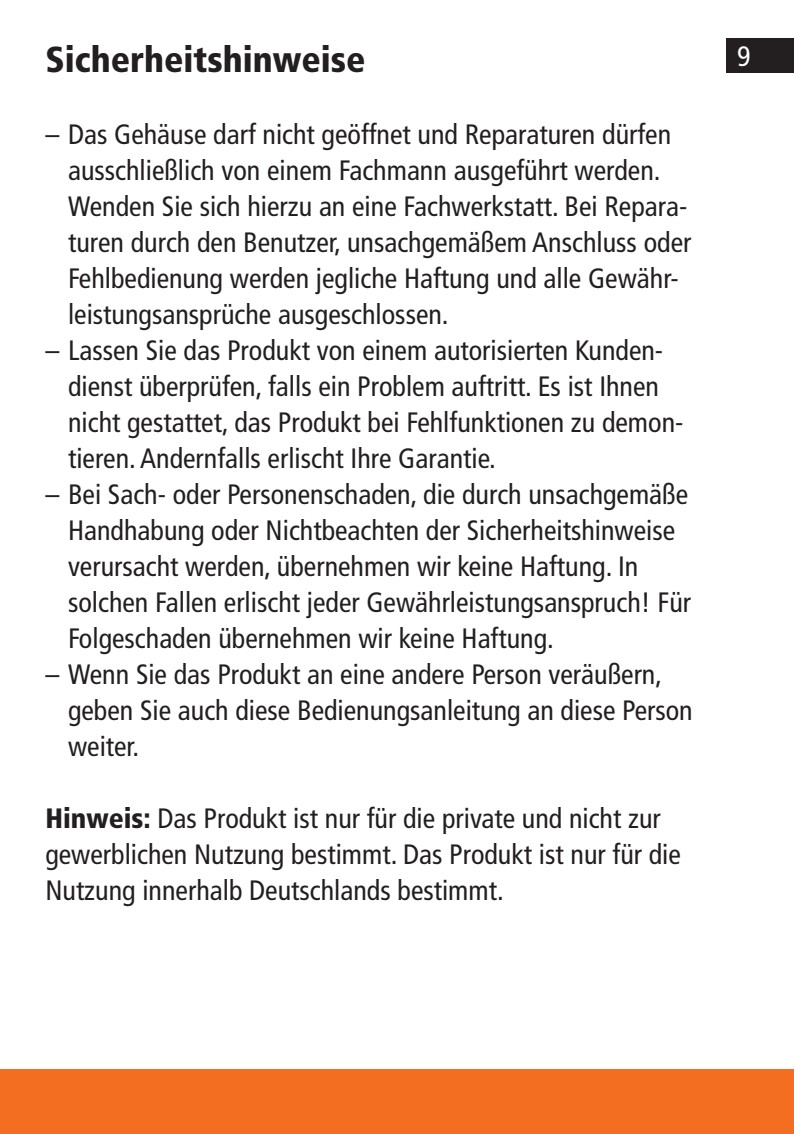
<style>
.page{position:relative;width:794px;height:1134px;background:#fff}
.page>*{position:absolute;margin:0;border:0;box-sizing:border-box;transform-origin:0 0}
.t1{font:900 condensed 36px "Frutiger LT";color:#231f20}
.t2{font:condensed 28px/36px "Frutiger LT";color:#231f20}
.t3{font:condensed 28px "Frutiger LT";color:#fff}
.s1{font-weight:900}
</style>
<div class="page">
<div style="left:726px;top:39px;width:68px;height:34px;background:#231f20"></div>
<div style="left:0;top:1069px;width:794px;height:65px;background:#f36e21"></div>
<p class="t1" style="left:45px;top:38px;width:322px">Sicherheitshinweise</p>
<p class="t3" style="left:737px;top:40px;width:15px">9</p>
<p class="t2" style="left:68px;top:117px;width:625px;text-indent:-23px">– Das Gehäuse darf nicht geöffnet und Reparaturen dürfen ausschließlich von einem Fachmann ausgeführt werden.<br>Wenden Sie sich hierzu an eine Fachwerkstatt. Bei Repara&shy;turen durch den Benutzer, unsachgemäßem Anschluss oder Fehlbedienung werden jegliche Haftung und alle Gewähr&shy;leistungsansprüche ausgeschlossen.</p>
<p class="t2" style="left:68px;top:333px;width:617px;text-indent:-23px">– Lassen Sie das Produkt von einem autorisierten Kunden&shy;dienst überprüfen, falls ein Problem auftritt. Es ist Ihnen nicht gestattet, das Produkt bei Fehlfunktionen zu demon&shy;tieren. Andernfalls erlischt Ihre Garantie.</p>
<p class="t2" style="left:68px;top:477px;width:624px;text-indent:-23px">– Bei Sach- oder Personenschaden, die durch unsachgemäße Handhabung oder Nichtbeachten der Sicherheitshinweise verursacht werden, übernehmen wir keine Haftung. In solchen Fallen erlischt jeder Gewährleistungsanspruch! Für Folgeschaden übernehmen wir keine Haftung.</p>
<p class="t2" style="left:68px;top:657px;width:626px;text-indent:-23px">– Wenn Sie das Produkt an eine andere Person veräußern, geben Sie auch diese Bedienungsanleitung an diese Person weiter.</p>
<p class="t2" style="left:45px;top:801px;width:637px"><span class="s1">Hinweis:</span> Das Produkt ist nur für die private und nicht zur gewerblichen Nutzung bestimmt. Das Produkt ist nur für die<br>Nutzung innerhalb Deutschlands bestimmt.</p>
</div>
